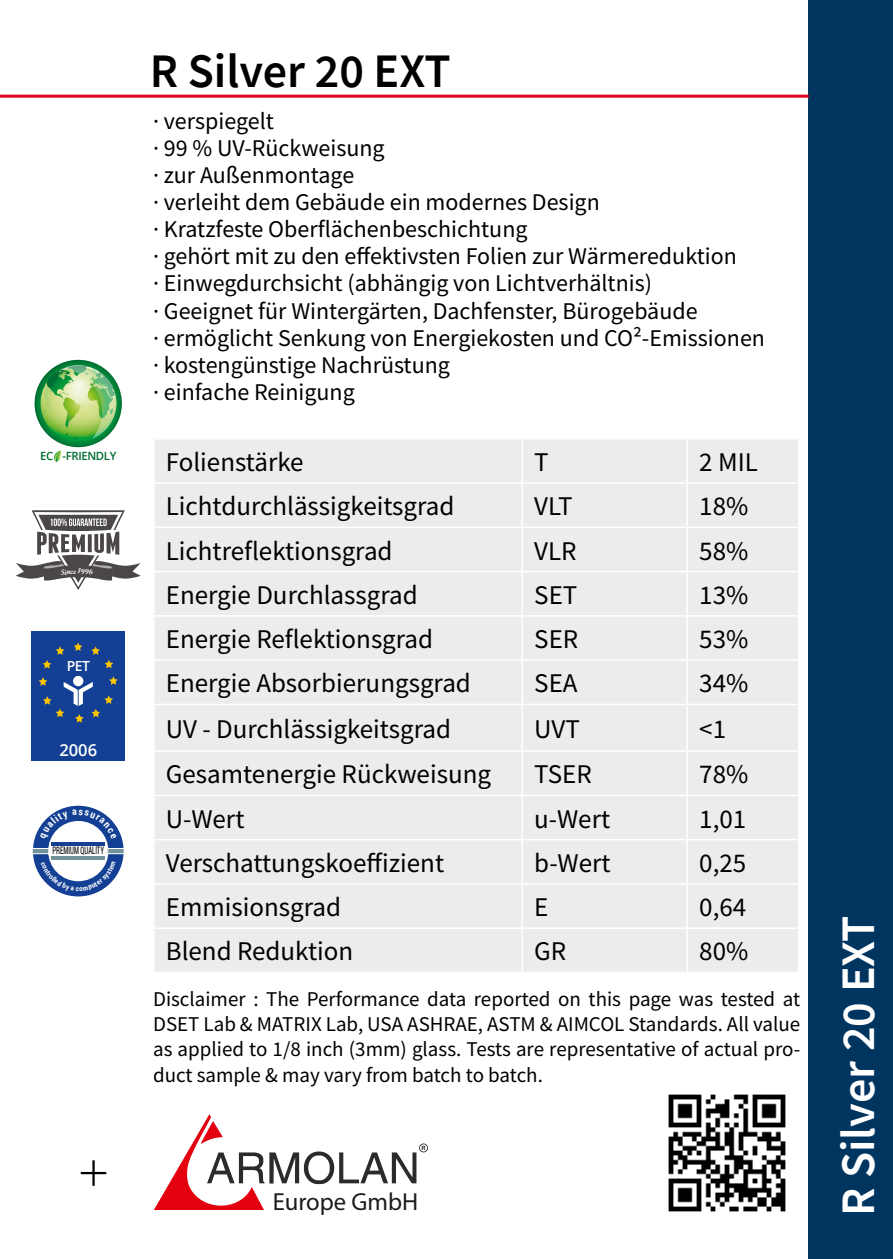
<style>
.page{position:relative;width:893px;height:1259px;background:#fff}
.page>*{position:absolute;margin:0;border:0;box-sizing:border-box;transform-origin:0 0}
.t1{font:600 48px "Source Sans Pro";color:#000}
.t2{font:600 48px "Source Sans Pro";color:#fff}
.t3{font:27px "Source Sans Pro";color:#000}
.t4{font:24.6px "Myriad Pro";color:#1c1c20}
.t5{font:24px/27px "Source Sans Pro";color:#000}
.t6{font:21px/25.2px "Source Sans Pro";color:#000;text-align:justify}
.t7{font:600 16.5px "Open Sans";color:#fff}
.t8{font:600 14.1px "Open Sans";color:#fff}
.t9{font:600 11.4px "Open Sans";letter-spacing:-.035em;color:#006c31}
.t10{font:10.5px "Roboto Condensed";color:#020204;scale:.66 1}
</style>
<div class="page">
<hr style="left:81px;top:1172px;width:25px;height:2px;background:#000">
<hr style="left:92px;top:1160px;width:3px;height:25px;background:#000">
<svg style="left:35px;top:360px;width:87px;height:87px"></svg>
<img style="left:39px;top:365px;width:78px;height:78px">
<svg style="left:54px;top:450px;width:8px;height:12px"></svg>
<div style="left:31px;top:631px;width:94px;height:130px;background:#134094"></div>
<svg style="left:43px;top:646px;width:21px;height:22px"></svg>
<svg style="left:74px;top:642px;width:8px;height:9px"></svg>
<svg style="left:91px;top:646px;width:22px;height:22px"></svg>
<svg style="left:39px;top:676px;width:79px;height:46px"></svg>
<div style="left:32px;top:848px;width:17px;height:6px;border:1px solid #fff"></div>
<div style="left:809px;top:0;width:84px;height:1259px;background:#003560"></div>
<svg style="left:419px;top:1143px;width:9px;height:9px"></svg>
<svg style="left:422px;top:1145px;width:4px;height:5px"></svg>
<svg style="left:154px;top:1114px;width:262px;height:96px"></svg>
<hr style="left:0;top:95px;width:809px;height:3px;background:#e3001e">
<div style="left:155px;top:440px;width:643px;height:531px;background:#ececed"></div>
<hr style="left:521px;top:439px;width:2px;height:43px;background:#fff">
<hr style="left:686px;top:439px;width:2px;height:43px;background:#fff">
<hr style="left:153px;top:482px;width:369px;height:2px;background:#fff">
<hr style="left:522px;top:482px;width:165px;height:2px;background:#fff">
<hr style="left:521px;top:484px;width:2px;height:42px;background:#fff">
<hr style="left:687px;top:482px;width:112px;height:2px;background:#fff">
<hr style="left:686px;top:484px;width:2px;height:42px;background:#fff">
<hr style="left:153px;top:526px;width:369px;height:2px;background:#fff">
<hr style="left:522px;top:526px;width:165px;height:2px;background:#fff">
<hr style="left:521px;top:528px;width:2px;height:43px;background:#fff">
<hr style="left:687px;top:526px;width:112px;height:2px;background:#fff">
<hr style="left:686px;top:528px;width:2px;height:43px;background:#fff">
<hr style="left:153px;top:571px;width:369px;height:1px;background:#fff">
<hr style="left:522px;top:571px;width:165px;height:1px;background:#fff">
<hr style="left:521px;top:572px;width:2px;height:43px;background:#fff">
<hr style="left:687px;top:571px;width:112px;height:1px;background:#fff">
<hr style="left:686px;top:572px;width:2px;height:43px;background:#fff">
<hr style="left:153px;top:615px;width:369px;height:1px;background:#fff">
<hr style="left:522px;top:615px;width:165px;height:1px;background:#fff">
<hr style="left:521px;top:616px;width:2px;height:43px;background:#fff">
<hr style="left:687px;top:615px;width:112px;height:1px;background:#fff">
<hr style="left:686px;top:616px;width:2px;height:43px;background:#fff">
<hr style="left:153px;top:659px;width:369px;height:2px;background:#fff">
<hr style="left:522px;top:659px;width:165px;height:2px;background:#fff">
<hr style="left:521px;top:661px;width:2px;height:42px;background:#fff">
<hr style="left:687px;top:659px;width:112px;height:2px;background:#fff">
<hr style="left:686px;top:661px;width:2px;height:42px;background:#fff">
<hr style="left:153px;top:703px;width:369px;height:2px;background:#fff">
<hr style="left:522px;top:703px;width:165px;height:2px;background:#fff">
<hr style="left:521px;top:705px;width:2px;height:45px;background:#fff">
<hr style="left:687px;top:703px;width:112px;height:2px;background:#fff">
<hr style="left:686px;top:705px;width:2px;height:45px;background:#fff">
<hr style="left:153px;top:750px;width:369px;height:2px;background:#fff">
<hr style="left:522px;top:750px;width:165px;height:2px;background:#fff">
<hr style="left:521px;top:752px;width:2px;height:42px;background:#fff">
<hr style="left:687px;top:750px;width:112px;height:2px;background:#fff">
<hr style="left:686px;top:752px;width:2px;height:42px;background:#fff">
<hr style="left:153px;top:794px;width:369px;height:2px;background:#fff">
<hr style="left:522px;top:794px;width:165px;height:2px;background:#fff">
<hr style="left:521px;top:796px;width:2px;height:43px;background:#fff">
<hr style="left:687px;top:794px;width:112px;height:2px;background:#fff">
<hr style="left:686px;top:796px;width:2px;height:43px;background:#fff">
<hr style="left:153px;top:839px;width:369px;height:1px;background:#fff">
<hr style="left:522px;top:839px;width:165px;height:1px;background:#fff">
<hr style="left:521px;top:840px;width:2px;height:43px;background:#fff">
<hr style="left:687px;top:839px;width:112px;height:1px;background:#fff">
<hr style="left:686px;top:840px;width:2px;height:43px;background:#fff">
<hr style="left:153px;top:883px;width:369px;height:1px;background:#fff">
<hr style="left:522px;top:883px;width:165px;height:1px;background:#fff">
<hr style="left:521px;top:884px;width:2px;height:43px;background:#fff">
<hr style="left:687px;top:883px;width:112px;height:1px;background:#fff">
<hr style="left:686px;top:884px;width:2px;height:43px;background:#fff">
<hr style="left:153px;top:927px;width:369px;height:2px;background:#fff">
<hr style="left:522px;top:927px;width:165px;height:2px;background:#fff">
<hr style="left:521px;top:929px;width:2px;height:42px;background:#fff">
<hr style="left:687px;top:927px;width:112px;height:2px;background:#fff">
<hr style="left:686px;top:929px;width:2px;height:42px;background:#fff">
<img style="left:668px;top:1094px;width:118px;height:118px">
<svg style="left:16px;top:510px;width:125px;height:80px"></svg>
<svg style="left:33px;top:805px;width:91px;height:91px"></svg>
<p class="t9" style="left:40px;top:448px;width:78px">EC -FRIENDLY</p>
<p class="t8" style="left:67px;top:656px;width:25px">PET</p>
<p class="t7" style="left:59px;top:738px;width:39px">2006</p>
<p class="t10" style="left:52px;top:843px;width:80px">PREMIUM QUALITY</p>
<h1 class="t1" style="left:150px;top:40px;width:302px">R Silver 20 EXT</h1>
<p class="t5" style="left:153px;top:108px;width:613px">· verspiegelt<br>· 99 % UV-Rückweisung<br>· zur Außenmontage<br>· verleiht dem Gebäude ein modernes Design<br>· Kratzfeste Oberflächenbeschichtung<br>· gehört mit zu den effektivsten Folien zur Wärmereduktion<br>· Einwegdurchsicht (abhängig von Lichtverhältnis)<br>· Geeignet für Wintergärten, Dachfenster, Bürogebäude<br>· ermöglicht Senkung von Energiekosten und CO²-Emissionen · kostengünstige Nachrüstung<br>· einfache Reinigung</p>
<p class="t3" style="left:166px;top:445px;width:139px">Folienstärke</p>
<p class="t3" style="left:534px;top:445px;width:16px">T</p>
<p class="t3" style="left:699px;top:445px;width:60px">2 MIL</p>
<p class="t3" style="left:166px;top:489px;width:290px">Lichtdurchlässigkeitsgrad</p>
<p class="t3" style="left:534px;top:489px;width:40px">VLT</p>
<p class="t3" style="left:699px;top:489px;width:51px">18%</p>
<p class="t3" style="left:166px;top:533px;width:228px">Lichtreflektionsgrad</p>
<p class="t3" style="left:534px;top:533px;width:44px">VLR</p>
<p class="t3" style="left:699px;top:533px;width:51px">58%</p>
<p class="t3" style="left:166px;top:578px;width:253px">Energie Durchlassgrad</p>
<p class="t3" style="left:534px;top:578px;width:45px">SET</p>
<p class="t3" style="left:699px;top:578px;width:51px">13%</p>
<p class="t3" style="left:166px;top:622px;width:269px">Energie Reflektionsgrad</p>
<p class="t3" style="left:534px;top:622px;width:46px">SER</p>
<p class="t3" style="left:699px;top:622px;width:51px">53%</p>
<p class="t3" style="left:166px;top:666px;width:307px">Energie Absorbierungsgrad</p>
<p class="t3" style="left:534px;top:666px;width:45px">SEA</p>
<p class="t3" style="left:699px;top:666px;width:51px">34%</p>
<p class="t3" style="left:166px;top:712px;width:287px">UV - Durchlässigkeitsgrad</p>
<p class="t3" style="left:534px;top:712px;width:47px">UVT</p>
<p class="t3" style="left:699px;top:712px;width:28px">&lt;1</p>
<p class="t3" style="left:166px;top:757px;width:327px">Gesamtenergie Rückweisung</p>
<p class="t3" style="left:534px;top:757px;width:59px">TSER</p>
<p class="t3" style="left:699px;top:757px;width:51px">78%</p>
<p class="t3" style="left:166px;top:801px;width:80px">U-Wert</p>
<p class="t3" style="left:534px;top:801px;width:77px">u-Wert</p>
<p class="t3" style="left:699px;top:801px;width:48px">1,01</p>
<p class="t3" style="left:166px;top:846px;width:280px">Verschattungskoeffizient</p>
<p class="t3" style="left:534px;top:846px;width:78px">b-Wert</p>
<p class="t3" style="left:699px;top:846px;width:48px">0,25</p>
<p class="t3" style="left:166px;top:890px;width:177px">Emmisionsgrad</p>
<p class="t3" style="left:534px;top:890px;width:16px">E</p>
<p class="t3" style="left:699px;top:890px;width:48px">0,64</p>
<p class="t3" style="left:166px;top:934px;width:189px">Blend Reduktion</p>
<p class="t3" style="left:534px;top:934px;width:34px">GR</p>
<p class="t3" style="left:699px;top:934px;width:51px">80%</p>
<p class="t6" style="left:153px;top:986px;width:649px">Disclaimer : The Performance data reported on this page was tested at DSET Lab &amp; MATRIX Lab, USA ASHRAE, ASTM &amp; AIMCOL Standards. All value as applied to 1/8 inch (3mm) glass. Tests are representative of actual pro&shy;duct sample &amp; may vary from batch to batch.</p>
<p class="t4" style="left:273px;top:1186px;width:147px">Europe GmbH</p>
<h1 class="t2" style="left:827px;top:1216px;width:302px;rotate:-90deg">R Silver 20 EXT</h1>
</div>
